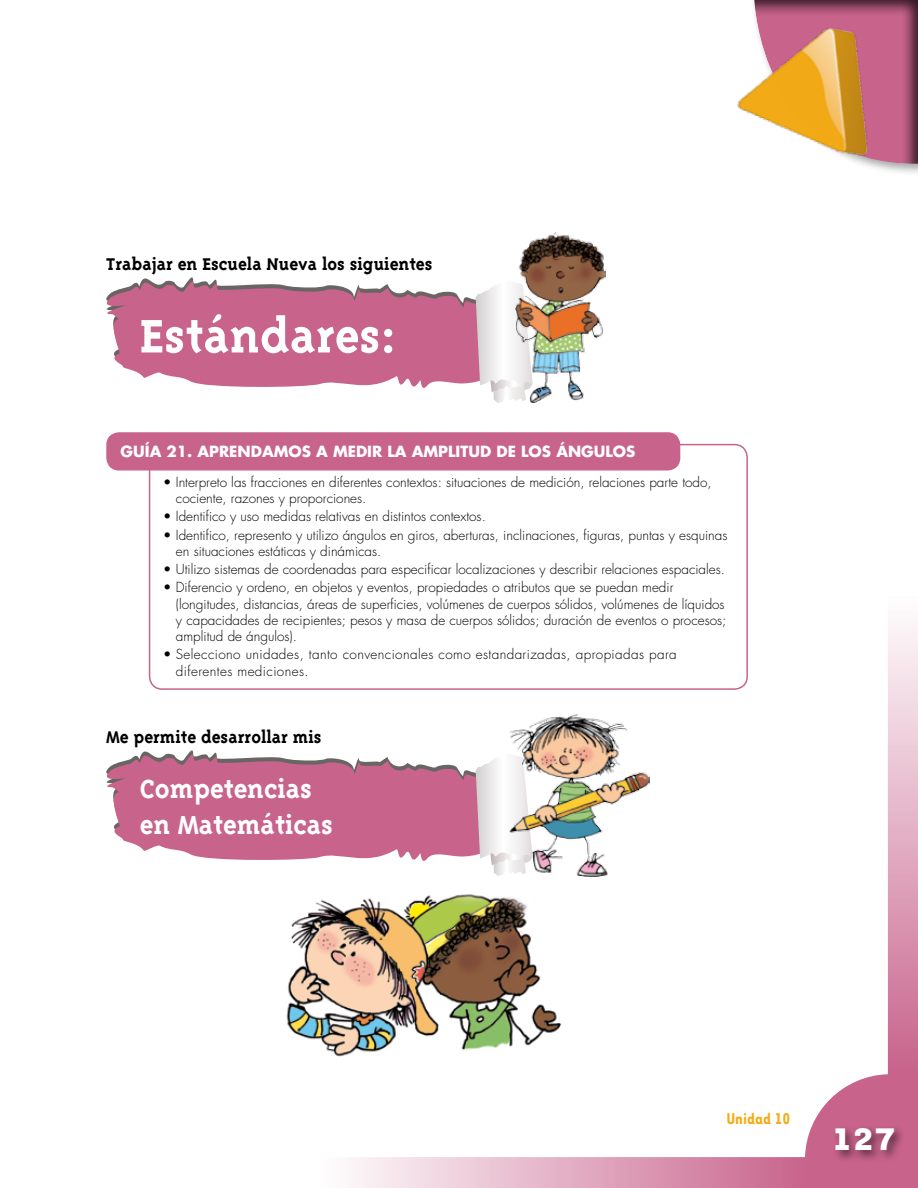
<style>
.page{position:relative;width:918px;height:1188px;background:#fff}
.page>*{position:absolute;margin:0;border:0;box-sizing:border-box;transform-origin:0 0}
.t1{font:700 54px "Triplex Serif";color:#fff}
.t2{font:700 36px "Tarzana Wide";color:#fff}
.t3{font:700 30px/36px "Triplex Serif";color:#fff}
.t4{font:700 19.5px "Triplex Serif";color:#000}
.t5{font:700 18px "Tarzana Narrow";color:#f4ac16}
.t6{font:700 15px "Futura";color:#fff}
.t7{font:300 13.5px/16.2px "Futura";color:#000}
.t8{font:300 13.5px/16.2px "Futura";letter-spacing:.03em;color:#000}
</style>
<div class="page">
<div style="left:750px;top:0;width:168px;height:176px;background:#000;opacity:.35"></div>
<div style="left:752px;top:0;width:166px;height:165px;background:#000;opacity:.75"></div>
<img style="left:737px;top:19px;width:159px;height:146px">
<div style="left:106px;top:432px;width:574px;height:39px;background:#c8638c;border-radius:13px"></div>
<svg style="left:106px;top:277px;width:370px;height:111px;fill:#c8638c"></svg>
<svg style="left:476px;top:283px;width:39px;height:120px"></svg>
<svg style="left:106px;top:750px;width:216px;height:110px;background:#cc7a9b"></svg>
<svg style="left:322px;top:595px;width:596px;height:593px"></svg>
<img style="left:515px;top:233px;width:90px;height:170px">
<img style="left:507px;top:714px;width:142px;height:162px">
<img style="left:286px;top:890px;width:288px;height:170px">
<div style="left:107px;top:1109px;width:684px;height:22px;background:#fff"></div>
<h3 class="t4" style="left:106px;top:253px;width:328px">Trabajar en Escuela Nueva los siguientes</h3>
<h1 class="t1" style="left:140px;top:305px;width:258px">Estándares:</h1>
<p class="t6" style="left:121px;top:441px;width:516px">GUÍA 21. APRENDAMOS A MEDIR LA AMPLITUD DE LOS ÁNGULOS</p>
<p class="t7" style="left:176px;top:474px;width:537px;text-indent:-13px">• Interpreto las fracciones en diferentes contextos: situaciones de medición, relaciones parte todo, cociente, razones y proporciones.</p>
<p class="t7" style="left:163px;top:509px;width:324px">• Identifico y uso medidas relativas en distintos contextos.</p>
<p class="t7" style="left:176px;top:527px;width:553px;text-indent:-13px">• Identifico, represento y utilizo ángulos en giros, aberturas, inclinaciones, figuras, puntas y esquinas en situaciones estáticas y dinámicas.</p>
<p class="t7" style="left:163px;top:561px;width:563px">• Utilizo sistemas de coordenadas para especificar localizaciones y describir relaciones espaciales.</p>
<p class="t7" style="left:176px;top:580px;width:552px;text-indent:-13px">• Diferencio y ordeno, en objetos y eventos, propiedades o atributos que se puedan medir (longitudes, distancias, áreas de superficies, volúmenes de cuerpos sólidos, volúmenes de líquidos y capacidades de recipientes; pesos y masa de cuerpos sólidos; duración de eventos o procesos; amplitud de ángulos).</p>
<p class="t8" style="left:176px;top:647px;width:502px;text-indent:-13px">• Selecciono unidades, tanto convencionales como estandarizadas, apropiadas para diferentes mediciones.</p>
<h3 class="t4" style="left:106px;top:726px;width:217px">Me permite desarrollar mis</h3>
<h3 class="t3" style="left:140px;top:771px;width:195px">Competencias en Matemáticas</h3>
<h3 class="t5" style="left:726px;top:1107px;width:66px">Unidad 10</h3>
<h2 class="t2" style="left:830px;top:1115px;width:67px">127</h2>
</div>
